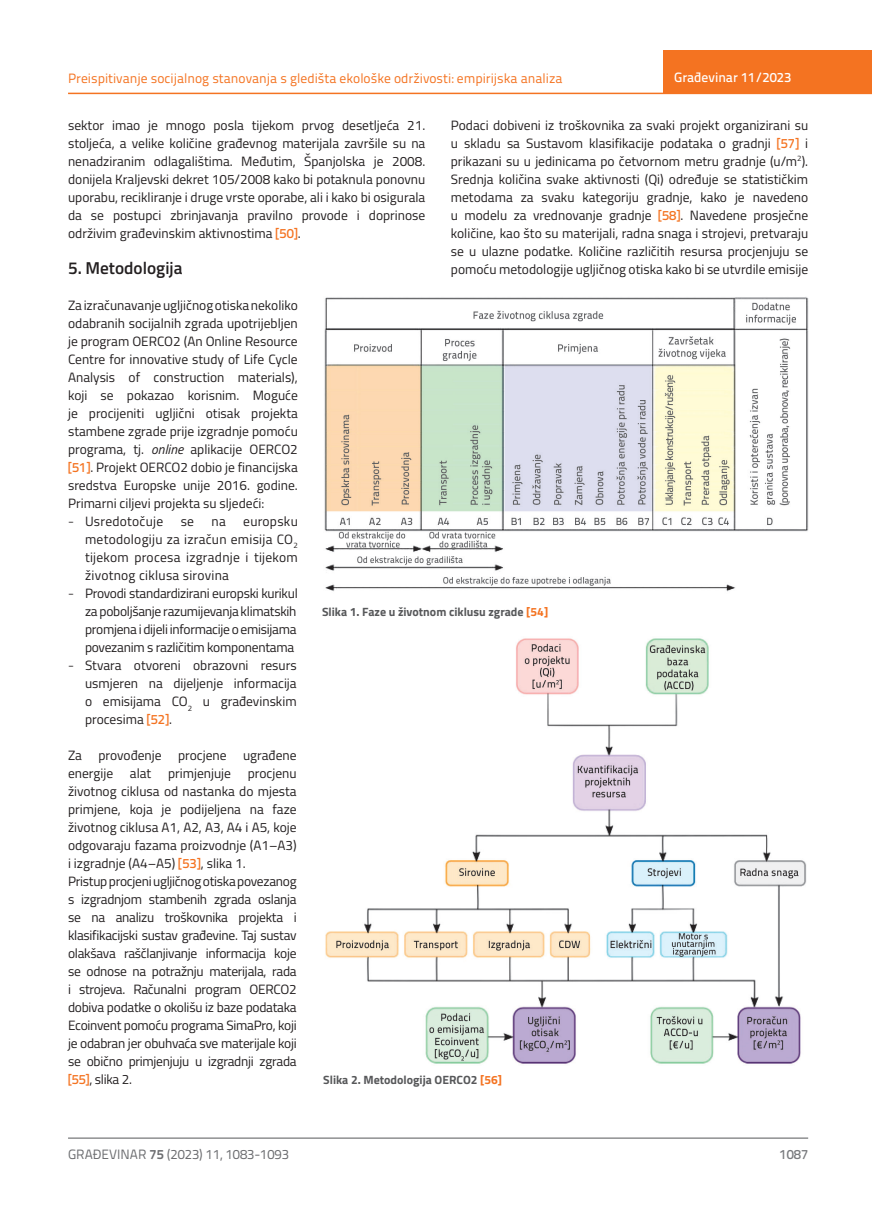
<style>
.page{position:relative;width:872px;height:1212px;background:#fff}
.page>*{position:absolute;margin:0;border:0;box-sizing:border-box;transform-origin:0 0}
.t1{font:600 17.25px "Titillium";color:#231f20}
.t2{font:13.5px/18px "Titillium";letter-spacing:-.01em;color:#231f20;text-align:justify}
.t3{font:13.5px "Titillium Text 22 L";color:#f47321}
.t4{font:13.5px "Titillium Text 22 L";color:#6c6d70}
.t5{font:500 13.5px "Titillium Text 22 L";color:#fff}
.t6{font:13.5px "Titillium";letter-spacing:.02em;color:#231f20}
.t7{font:500 13.5px "Titillium Text 22 L";color:#787a7d}
.t8{font:700 12px "Titillium";color:#57585a}
.s1{font-family:"Titillium Text 22 L";font-weight:500;color:#f47321}
.s2{font-style:italic}
.s3{font-family:"Titillium Text 22 L";font-weight:300}
.s4{color:#f47321}
.s5{font-weight:700}
</style>
<div class="page">
<hr style="left:68px;top:93px;width:804px;height:1px;background:#f47321">
<div style="left:663px;top:50px;width:209px;height:44px;background:#f47321"></div>
<hr style="left:68px;top:1138px;width:740px;height:1px;background:#57585a">
<img style="left:324px;top:297px;width:484px;height:295px">
<img style="left:325px;top:638px;width:482px;height:426px">
<p class="t3" style="left:68px;top:68px;width:496px">Preispitivanje socijalnog stanovanja s gledišta ekološke održivosti: empirijska analiza</p>
<p class="t2" style="left:68px;top:115px;width:359px">sektor imao je mnogo posla tijekom prvog desetljeća 21. stoljeća, a velike količine građevnog materijala završile su na nenadziranim odlagalištima. Međutim, Španjolska je 2008. donijela Kraljevski dekret 105/2008 kako bi potaknula ponovnu uporabu, recikliranje i druge vrste oporabe, ali i kako bi osigurala da se postupci zbrinjavanja pravilno provode i doprinose održivim građevinskim aktivnostima <span class="s1">[50]</span>.</p>
<p class="t1" style="left:68px;top:255px;width:116px">5. Metodologija</p>
<p class="t2" style="left:68px;top:295px;width:231px">Za izračunavanje ugljičnog otiska nekoliko odabranih socijalnih zgrada upotrijebljen je program OERCO2 (An Online Resource Centre for innovative study of Life Cycle Analysis of construction materials), koji se pokazao korisnim. Moguće je procijeniti ugljični otisak projekta stambene zgrade prije izgradnje pomoću programa, tj. <span class="s2">online</span> aplikacije OERCO2 <span class="s1">[51]</span>. Projekt OERCO2 dobio je financijska sredstva Europske unije 2016. godine.<br>Primarni ciljevi projekta su sljedeći:</p>
<p class="t6" style="left:68px;top:511px;width:97px"><span class="s3">-</span> Usredotočuje</p>
<p class="t2" style="left:181px;top:511px;width:15px">se</p>
<p class="t2" style="left:211px;top:511px;width:16px">na</p>
<p class="t5" style="left:674px;top:67px;width:118px">Građevinar 11/2023</p>
<p class="t2" style="left:451px;top:115px;width:359px">Podaci dobiveni iz troškovnika za svaki projekt organizirani su u skladu sa Sustavom klasifikacije podataka o gradnji <span class="s1">[57]</span> i prikazani su u jedinicama po četvornom metru gradnje (u/m<sup>2</sup>).<br>Srednja količina svake aktivnosti (Qi) određuje se statističkim metodama za svaku kategoriju gradnje, kako je navedeno u modelu za vrednovanje gradnje <span class="s1">[58]</span>. Navedene prosječne količine, kao što su materijali, radna snaga i strojevi, pretvaraju se u ulazne podatke. Količine različitih resursa procjenjuju se pomoću metodologije ugljičnog otiska kako bi se utvrdile emisije</p>
<p class="t2" style="left:85px;top:511px;width:214px;text-indent:158px">europsku metodologiju za izračun emisija CO<sub>2 </sub>tijekom procesa izgradnje i tijekom životnog ciklusa sirovina</p>
<p class="t2" style="left:85px;top:583px;width:214px;text-indent:-17px"><span class="s3">-</span> Provodi standardizirani europski kurikul za poboljšanje razumijevanja klimatskih promjena i dijeli informacije o emisijama povezanim s različitim komponentama</p>
<p class="t2" style="left:85px;top:656px;width:213px;text-indent:-17px"><span class="s3">-</span> Stvara otvoreni obrazovni resurs usmjeren na dijeljenje informacija o emisijama CO<sub>2</sub> u građevinskim procesima <span class="s1">[52]</span>.</p>
<p class="t2" style="left:68px;top:746px;width:230px;text-align:left">Za provođenje procjene ugrađene energije alat primjenjuje procjenu životnog ciklusa od nastanka do mjesta primjene, koja je podijeljena na faze životnog ciklusa A1, A2, A3, A4 i A5, koje odgovaraju fazama proizvodnje (A1–A3) i izgradnje (A4–A5) <span class="s1">[53]</span>, slika 1.<br>Pristup procjeni ugljičnog otiska povezanog s izgradnjom stambenih zgrada oslanja se na analizu troškovnika projekta i klasifikacijski sustav građevine. Taj sustav olakšava raščlanjivanje informacija koje se odnose na potražnju materijala, rada i strojeva. Računalni program OERCO2 dobiva podatke o okolišu iz baze podataka Ecoinvent pomoću programa SimaPro, koji je odabran jer obuhvaća sve materijale koji se obično primjenjuju u izgradnji zgrada <span class="s1">[55]</span>, slika 2.</p>
<p class="t8" style="left:322px;top:603px;width:228px">Slika 1. Faze u životnom ciklusu zgrade <span class="s4">[54]</span></p>
<p class="t8" style="left:323px;top:1071px;width:180px">Slika 2. Metodologija OERCO2 <span class="s4">[56]</span></p>
<p class="t4" style="left:68px;top:1144px;width:222px">GRAĐEVINAR <span class="s5">75</span> (2023) 11, 1083-1093</p>
<p class="t7" style="left:779px;top:1144px;width:30px">1087</p>
</div>
